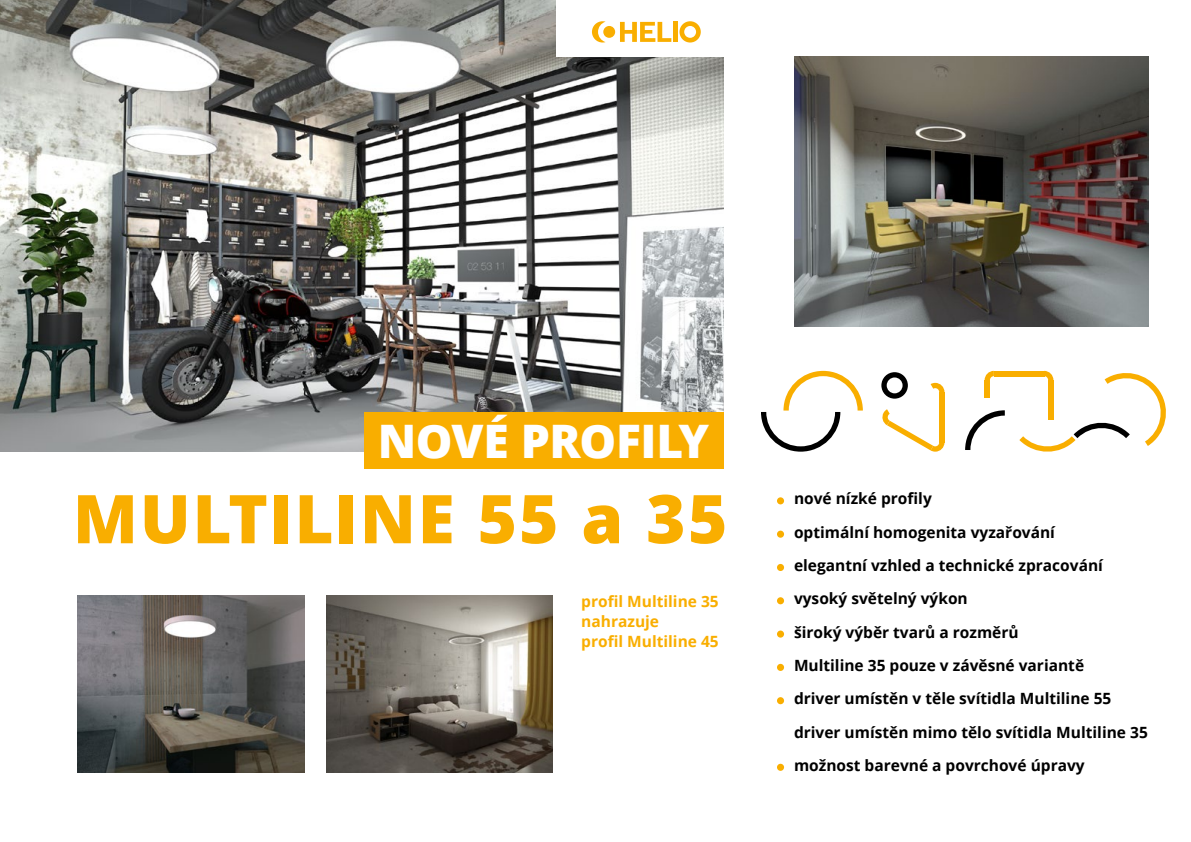
<style>
.page{position:relative;width:1191px;height:842px;background:#fff}
.page>*{position:absolute;margin:0;border:0;box-sizing:border-box;transform-origin:0 0}
.t1{font:800 67.3px "Open Sans";letter-spacing:.025em;color:#f9ae00}
.t2{font:800 46.2px "Open Sans";letter-spacing:-.01em;color:#fff}
.t3{font:700 15.5px/33.3px "Open Sans";color:#000}
.t4{font:700 15.5px/20px "Open Sans";color:#f9ae00}
</style>
<div class="page">
<img style="left:0;top:0;width:723px;height:452px">
<img style="left:78px;top:595px;width:227px;height:177px">
<img style="left:326px;top:595px;width:227px;height:177px">
<div style="left:556px;top:0;width:291px;height:57px;background:#fff"></div>
<div style="left:777px;top:497px;width:7px;height:7px;background:#f9ae00;border-radius:50%"></div>
<div style="left:777px;top:531px;width:7px;height:7px;background:#f9ae00;border-radius:50%"></div>
<div style="left:777px;top:564px;width:7px;height:7px;background:#f9ae00;border-radius:50%"></div>
<div style="left:777px;top:597px;width:7px;height:7px;background:#f9ae00;border-radius:50%"></div>
<div style="left:777px;top:630px;width:7px;height:8px;background:#f9ae00;border-radius:50%"></div>
<div style="left:777px;top:664px;width:7px;height:7px;background:#f9ae00;border-radius:50%"></div>
<div style="left:777px;top:697px;width:7px;height:7px;background:#f9ae00;border-radius:50%"></div>
<div style="left:777px;top:764px;width:7px;height:7px;background:#f9ae00;border-radius:50%"></div>
<div style="left:672px;top:22px;width:5px;height:20px;background:#f9ae00"></div>
<svg style="left:620px;top:22px;width:51px;height:20px"></svg>
<svg style="left:592px;top:21px;width:13px;height:22px"></svg>
<svg style="left:679px;top:21px;width:22px;height:22px"></svg>
<div style="left:603px;top:26px;width:12px;height:12px;background:#f9ae00;border-radius:50%"></div>
<svg style="left:761px;top:371px;width:102px;height:81px"></svg>
<div style="left:939px;top:392px;width:5px;height:50px;background:#f9ae00"></div>
<svg style="left:930px;top:383px;width:14px;height:9px"></svg>
<svg style="left:882px;top:409px;width:62px;height:43px"></svg>
<svg style="left:965px;top:410px;width:39px;height:40px"></svg>
<div style="left:994px;top:371px;width:50px;height:5px;background:#f9ae00"></div>
<div style="left:984px;top:380px;width:6px;height:17px;background:#f9ae00"></div>
<svg style="left:1019px;top:370px;width:147px;height:82px"></svg>
<svg style="left:984px;top:371px;width:10px;height:9px"></svg>
<svg style="left:881px;top:372px;width:27px;height:27px"></svg>
<img style="left:794px;top:57px;width:354px;height:269px">
<div style="left:364px;top:412px;width:359px;height:56px;background:#f9ae00"></div>
<h2 class="t2" style="left:378px;top:406px;width:333px">NOVÉ PROFILY</h2>
<h1 class="t1" style="left:73px;top:468px;width:656px">MULTILINE 55 a 35</h1>
<p class="t3" style="left:794px;top:482px;width:355px">nové nízké profily<br>optimální homogenita vyzařování<br>elegantní vzhled a technické zpracování vysoký světelný výkon<br>široký výběr tvarů a rozměrů<br>Multiline 35 pouze v závěsné variantě<br>driver umístěn v těle svítidla Multiline 55 driver umístěn mimo tělo svítidla Multiline 35 možnost barevné a povrchové úpravy</p>
<p class="t4" style="left:581px;top:591px;width:139px">profil Multiline 35 nahrazuje<br>profil Multiline 45</p>
</div>
